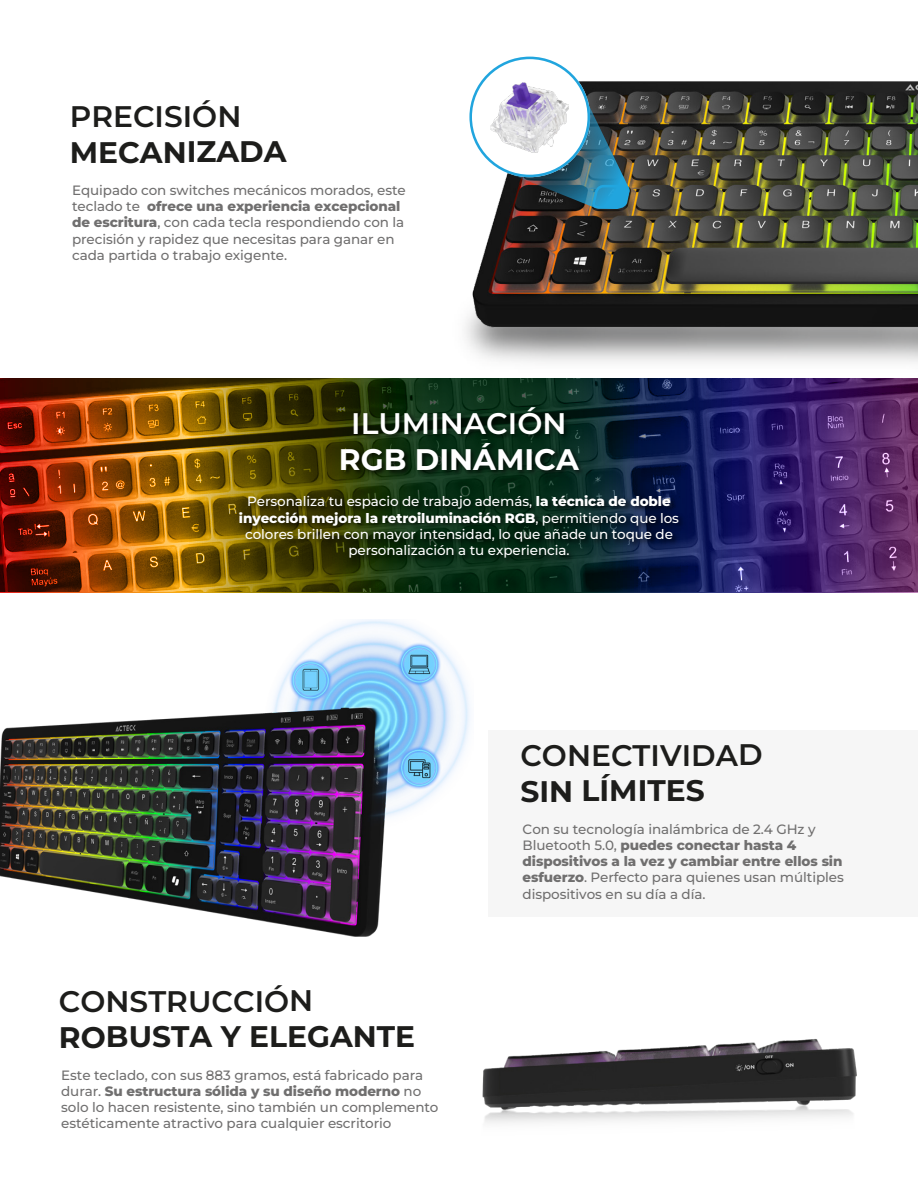
<style>
.page{position:relative;width:918px;height:1188px;background:#fff}
.page>*{position:absolute;margin:0;border:0;box-sizing:border-box;transform-origin:0 0}
.t1{font:700 29.7px "Montserrat";color:#1d1d1b}
.t2{font:600 29.7px "Montserrat";color:#1d1d1b}
.t3{font:600 29.7px "Montserrat";color:#fff}
.t4{font:700 29.7px "Montserrat";color:#fff}
.t5{font:500 13.5px/16.2px "Montserrat";letter-spacing:-.005em;color:#706f6f}
.t6{font:500 13.5px/16.2px "Montserrat";letter-spacing:-.005em;color:#fff;text-align:center}
.s1{font-weight:800}
</style>
<div class="page">
<div style="left:488px;top:730px;width:430px;height:187px;background:#f6f6f6"></div>
<img style="left:426px;top:331px;width:492px;height:48px">
<img style="left:465px;top:81px;width:453px;height:250px">
<svg style="left:469px;top:57px;width:162px;height:152px"></svg>
<img style="left:0;top:379px;width:918px;height:213px">
<svg style="left:186px;top:379px;width:546px;height:213px;background:#373b24"></svg>
<img style="left:217px;top:403px;width:489px;height:174px">
<img style="left:0;top:619px;width:470px;height:318px">
<img style="left:483px;top:1039px;width:374px;height:34px">
<img style="left:482px;top:1073px;width:375px;height:31px">
<svg style="left:485px;top:1104px;width:368px;height:19px"></svg>
<h1 class="t2" style="left:70px;top:95px;width:173px">PRECISIÓN</h1>
<h1 class="t1" style="left:70px;top:131px;width:218px">MECANIZADA</h1>
<p class="t5" style="left:72px;top:181px;width:335px">Equipado con switches mecánicos morados, este teclado te <span class="s1">ofrece una experiencia excepcional de escritura</span>, con cada tecla respondiendo con la precisión y rapidez que necesitas para ganar en cada partida o trabajo exigente.</p>
<h1 class="t3" style="left:351px;top:403px;width:217px">ILUMINACIÓN</h1>
<h1 class="t4" style="left:339px;top:438px;width:241px">RGB DINÁMICA</h1>
<p class="t6" style="left:239px;top:493px;width:442px">Personaliza tu espacio de trabajo además, <span class="s1">la técnica de doble inyección mejora la retroiluminación RGB</span>, permitiendo que los colores brillen con mayor intensidad, lo que añade un toque de personalización a tu experiencia.</p>
<h1 class="t2" style="left:59px;top:980px;width:256px">CONSTRUCCIÓN</h1>
<h1 class="t1" style="left:59px;top:1015px;width:358px">ROBUSTA Y ELEGANTE</h1>
<p class="t5" style="left:61px;top:1066px;width:379px">Este teclado, con sus 883 gramos, está fabricado para durar. <span class="s1">Su estructura sólida y su diseño moderno</span> no solo lo hacen resistente, sino también un complemento estéticamente atractivo para cualquier escritorio</p>
<h1 class="t2" style="left:520px;top:734px;width:244px">CONECTIVIDAD</h1>
<h1 class="t1" style="left:520px;top:769px;width:186px">SIN LÍMITES</h1>
<p class="t5" style="left:523px;top:820px;width:323px">Con su tecnología inalámbrica de 2.4 GHz y Bluetooth 5.0, <span class="s1">puedes conectar hasta 4 dispositivos a la vez y cambiar entre ellos sin esfuerzo</span>. Perfecto para quienes usan múltiples dispositivos en su día a día.</p>
</div>
